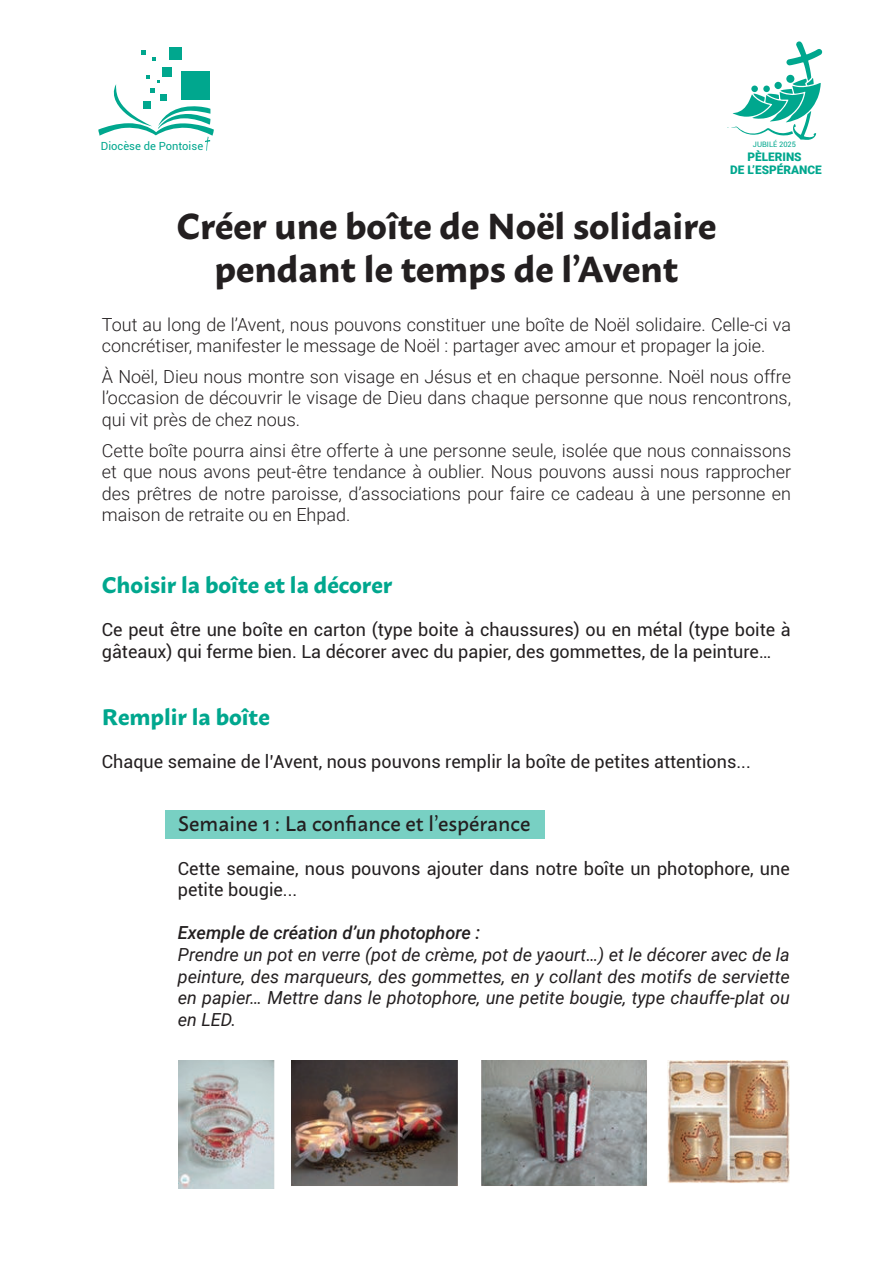
<style>
.page{position:relative;width:893px;height:1263px;background:#fff}
.page>*{position:absolute;margin:0;border:0;box-sizing:border-box;transform-origin:0 0}
.t1{font:700 36px/43.2px "Macho";color:#231f20;text-align:center}
.t2{font:700 22.5px "Macho";color:#00a78e}
.t3{font:500 21px "Macho";color:#231f20}
.t4{font:300 18px/21.6px "Roboto";color:#231f20;text-align:justify}
.t5{font:18px/21.6px "Roboto";color:#231f20}
.t6{font:italic 18px/21.6px "Roboto";color:#231f20;text-align:justify}
.t7{font:italic 500 18px "Roboto";color:#231f20}
.t8{font:900 11.85px/12.9px "Roboto";color:#00a78e;text-align:center}
.t9{font:11.25px "Roboto";color:#00a78e}
.t10{font:7.5px "Roboto";color:#00a78e}
</style>
<div class="page">
<div style="left:165px;top:810px;width:380px;height:29px;background:#78d0c3"></div>
<img style="left:179px;top:1060px;width:610px;height:128px">
<svg style="left:152px;top:57px;width:4px;height:3px"></svg>
<div style="left:163px;top:68px;width:9px;height:9px;background:#00a78e"></div>
<svg style="left:142px;top:51px;width:4px;height:4px"></svg>
<div style="left:169px;top:47px;width:13px;height:13px;background:#00a78e"></div>
<div style="left:181px;top:71px;width:29px;height:29px;background:#00a78e"></div>
<svg style="left:98px;top:75px;width:116px;height:76px"></svg>
<svg style="left:727px;top:41px;width:96px;height:99px"></svg>
<p class="t9" style="left:101px;top:141px;width:104px">Diocèse de Pontoise</p>
<p class="t10" style="left:753px;top:141px;width:45px">JUBILÉ 2025</p>
<p class="t8" style="left:730px;top:151px;width:93px">PÈLERINS<br>DE L’ESPÉRANCE</p>
<h1 class="t1" style="left:176px;top:207px;width:541px">Créer une boîte de Noël solidaire pendant le temps de l’Avent</h1>
<p class="t4" style="left:102px;top:315px;width:691px">Tout au long de l’Avent, nous pouvons constituer une boîte de Noël solidaire. Celle-ci va concrétiser, manifester le message de Noël : partager avec amour et propager la joie.</p>
<p class="t4" style="left:102px;top:367px;width:691px">À Noël, Dieu nous montre son visage en Jésus et en chaque personne. Noël nous offre l’occasion de découvrir le visage de Dieu dans chaque personne que nous rencontrons, qui vit près de chez nous.</p>
<p class="t4" style="left:102px;top:441px;width:691px">Cette boîte pourra ainsi être offerte à une personne seule, isolée que nous connaissons et que nous avons peut-être tendance à oublier. Nous pouvons aussi nous rapprocher des prêtres de notre paroisse, d’associations pour faire ce cadeau à une personne en maison de retraite ou en Ehpad.</p>
<p class="t2" style="left:102px;top:576px;width:292px">Choisir la boîte et la décorer</p>
<p class="t5" style="left:102px;top:620px;width:690px">Ce peut être une boîte en carton (type boite à chaussures) ou en métal (type boite à gâteaux) qui ferme bien. La décorer avec du papier, des gommettes, de la peinture…</p>
<p class="t2" style="left:102px;top:707px;width:169px">Remplir la boîte</p>
<p class="t5" style="left:102px;top:752px;width:650px">Chaque semaine de l’Avent, nous pouvons remplir la boîte de petites attentions...</p>
<p class="t3" style="left:178px;top:815px;width:354px">Semaine 1 : La confiance et l’espérance</p>
<p class="t5" style="left:178px;top:859px;width:613px">Cette semaine, nous pouvons ajouter dans notre boîte un photophore, une petite bougie...</p>
<p class="t7" style="left:178px;top:926px;width:304px">Exemple de création d’un photophore :</p>
<p class="t6" style="left:178px;top:945px;width:613px">Prendre un pot en verre (pot de crème, pot de yaourt…) et le décorer avec de la peinture, des marqueurs, des gommettes, en y collant des motifs de serviette en papier… Mettre dans le photophore, une petite bougie, type chauffe-plat ou en LED.</p>
</div>
